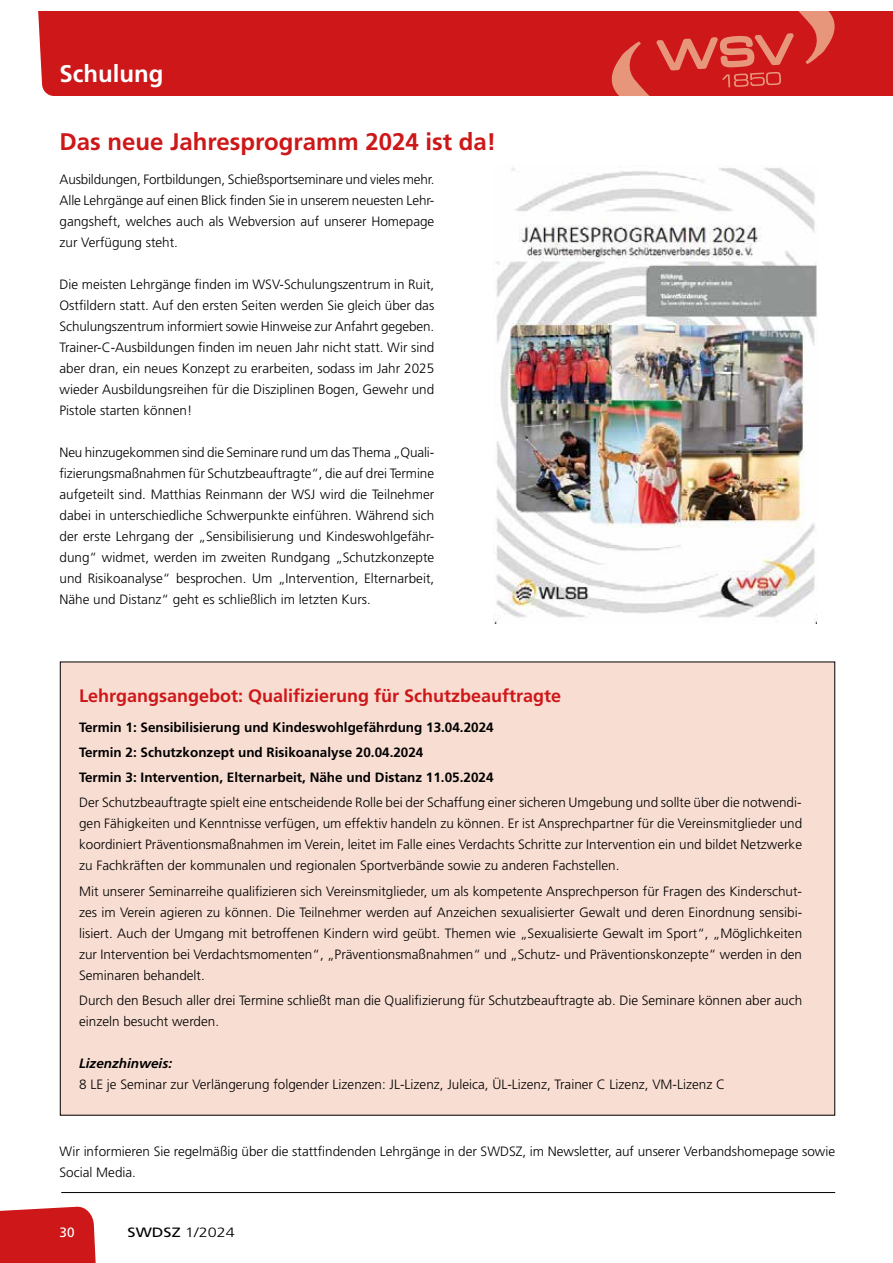
<style>
.page{position:relative;width:893px;height:1263px;background:#fff}
.page>*{position:absolute;margin:0;border:0;box-sizing:border-box;transform-origin:0 0}
.t1{font:700 24px "Frutiger LT Std";color:#cd1719}
.t2{font:700 24px "Frutiger LT Std";color:#fff}
.t3{font:700 18px "Frutiger LT Std";color:#cd1719}
.t4{font:300 13.5px/21px "Frutiger LT Std";color:#000;text-align:justify}
.t5{font:700 13.5px/25.2px "Frutiger LT Std";color:#000}
.t6{font:italic 700 13.5px "Frutiger LT Std";color:#000}
.t7{font:300 13.5px "Frutiger LT Std";color:#000;scale:1.2 1}
.t8{font:13.5px "Frutiger LT Std";color:#fff}
.s1{font-weight:400}
</style>
<div class="page">
<hr style="left:61px;top:1192px;width:774px;height:1px;background:#000">
<div style="left:38px;top:11px;width:855px;height:85px;background:#cd1719"></div>
<svg style="left:611px;top:11px;width:224px;height:85px;background:#d2322e"></svg>
<svg style="left:0;top:1206px;width:96px;height:57px;background:#d02729"></svg>
<div style="left:60px;top:662px;width:775px;height:453px;background:#f8ddd2"></div>
<img style="left:494px;top:167px;width:324px;height:456px">
<h1 class="t2" style="left:60px;top:59px;width:105px">Schulung</h1>
<h1 class="t1" style="left:60px;top:127px;width:438px">Das neue Jahresprogramm 2024 ist da!</h1>
<p class="t4" style="left:60px;top:169px;width:377px">Ausbildungen, Fortbildungen, Schießsportseminare und vieles mehr.<br>Alle Lehrgänge auf einen Blick finden Sie in unserem neuesten Lehr&shy;gangsheft, welches auch als Webversion auf unserer Homepage zur Verfügung steht.</p>
<p class="t4" style="left:60px;top:274px;width:376px">Die meisten Lehrgänge finden im WSV-Schulungszentrum in Ruit, Ostfildern statt. Auf den ersten Seiten werden Sie gleich über das Schulungszentrum informiert sowie Hinweise zur Anfahrt gegeben.<br>Trainer-C-Ausbildungen finden im neuen Jahr nicht statt. Wir sind aber dran, ein neues Konzept zu erarbeiten, sodass im Jahr 2025 wieder Ausbildungsreihen für die Disziplinen Bogen, Gewehr und Pistole starten können!</p>
<p class="t4" style="left:60px;top:442px;width:376px">Neu hinzugekommen sind die Seminare rund um das Thema „Quali&shy;fizierungsmaßnahmen für Schutzbeauftragte“, die auf drei Termine aufgeteilt sind. Matthias Reinmann der WSJ wird die Teilnehmer dabei in unterschiedliche Schwerpunkte einführen. Während sich der erste Lehrgang der „Sensibilisierung und Kindeswohlgefähr&shy;dung“ widmet, werden im zweiten Rundgang „Schutzkonzepte und Risikoanalyse“ besprochen. Um „Intervention, Elternarbeit, Nähe und Distanz“ geht es schließlich im letzten Kurs.</p>
<h2 class="t3" style="left:79px;top:685px;width:484px">Lehrgangsangebot: Qualifizierung für Schutzbeauftragte</h2>
<p class="t5" style="left:79px;top:714px;width:416px">Termin 1: Sensibilisierung und Kindeswohlgefährdung 13.04.2024<br>Termin 2: Schutzkonzept und Risikoanalyse 20.04.2024<br>Termin 3: Intervention, Elternarbeit, Nähe und Distanz 11.05.2024</p>
<p class="t4" style="left:79px;top:792px;width:725px">Der Schutzbeauftragte spielt eine entscheidende Rolle bei der Schaffung einer sicheren Umgebung und sollte über die notwendi&shy;gen Fähigkeiten und Kenntnisse verfügen, um effektiv handeln zu können. Er ist Ansprechpartner für die Vereinsmitglieder und koordiniert Präventionsmaßnahmen im Verein, leitet im Falle eines Verdachts Schritte zur Intervention ein und bildet Netzwerke zu Fachkräften der kommunalen und regionalen Sportverbände sowie zu anderen Fachstellen.</p>
<p class="t4" style="left:79px;top:881px;width:725px">Mit unserer Seminarreihe qualifizieren sich Vereinsmitglieder, um als kompetente Ansprechperson für Fragen des Kinderschut&shy;zes im Verein agieren zu können. Die Teilnehmer werden auf Anzeichen sexualisierter Gewalt und deren Einordnung sensibi&shy;lisiert. Auch der Umgang mit betroffenen Kindern wird geübt. Themen wie „Sexualisierte Gewalt im Sport“, „Möglichkeiten zur Intervention bei Verdachtsmomenten“, „Präventionsmaßnahmen“ und „Schutz- und Präventionskonzepte“ werden in den Seminaren behandelt.</p>
<p class="t4" style="left:79px;top:990px;width:725px">Durch den Besuch aller drei Termine schließt man die Qualifizierung für Schutzbeauftragte ab. Die Seminare können aber auch einzeln besucht werden.</p>
<p class="t6" style="left:79px;top:1055px;width:95px">Lizenzhinweis:</p>
<p class="t4" style="left:79px;top:1074px;width:647px">8 LE je Seminar zur Verlängerung folgender Lizenzen: JL-Lizenz, Juleica, ÜL-Lizenz, Trainer C Lizenz, VM-Lizenz C</p>
<p class="t4" style="left:60px;top:1141px;width:777px">Wir informieren Sie regelmäßig über die stattfindenden Lehrgänge in der SWDSZ, im Newsletter, auf unserer Verbandshomepage sowie<br>Social Media.</p>
<p class="t8" style="left:60px;top:1224px;width:17px">30</p>
<p class="t7" style="left:128px;top:1225px;width:91px"><span class="s1">SWDSZ</span> 1/2024</p>
</div>
